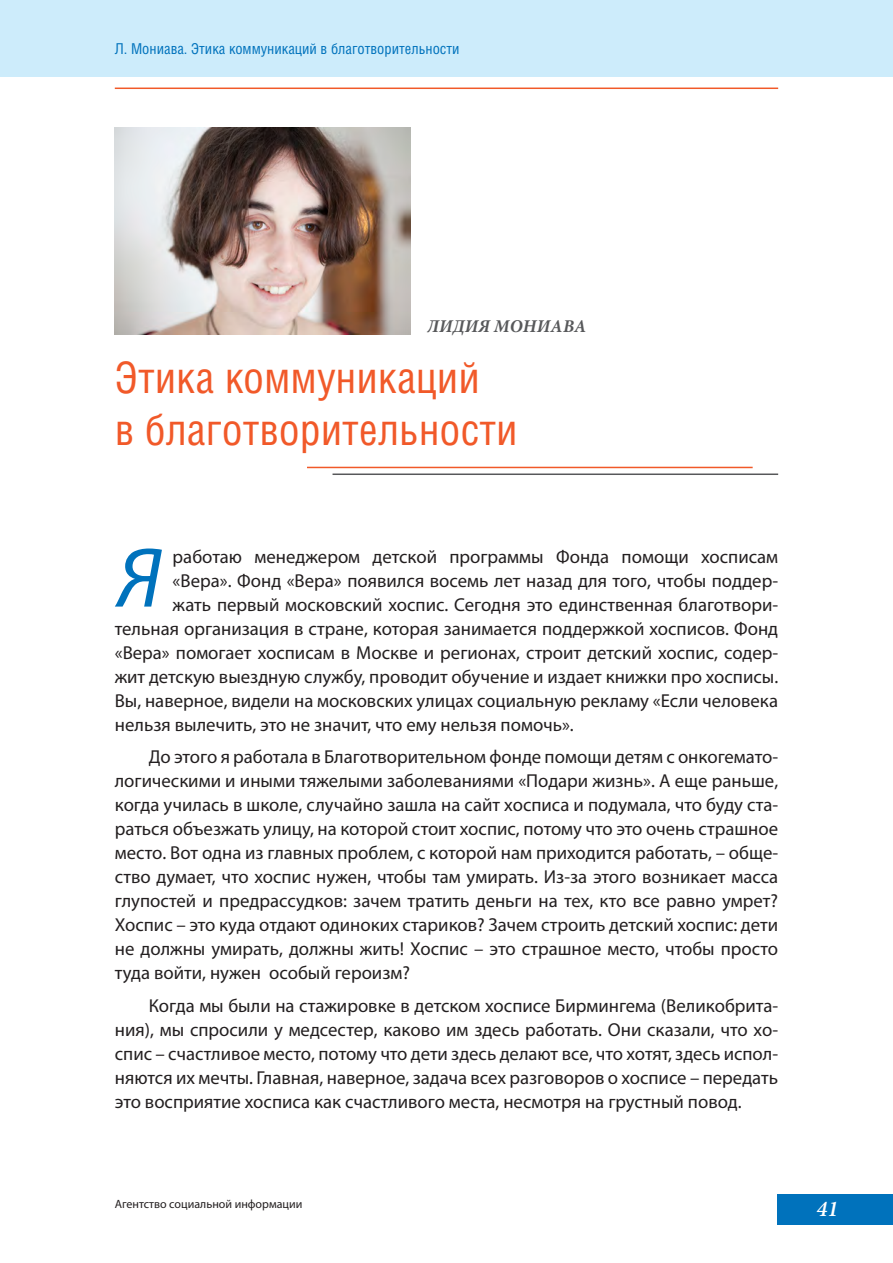
<style>
.page{position:relative;width:893px;height:1263px;background:#fff}
.page>*{position:absolute;margin:0;border:0;box-sizing:border-box;transform-origin:0 0}
.буквица{font:italic 85.5px "Myriad Pro";color:#0072bc}
.заголовок_2{font:43.5px/52.2px "Helios Cond C";color:#f15929}
.t1{font:italic 600 22.5px "Minion Pro";color:#fff}
.основной{font:18.75px/24px "Myriad Pro";color:#231f20;text-align:justify}
.автор{font:italic 700 18px "Minion Pro";letter-spacing:.01em;color:#57585a}
.автор_колонтитул{font:15px "Helios Cond";color:#0072bc}
.t2{font:12px "Myriad Pro";color:#231f20}
</style>
<div class="page">
<div style="left:0;top:0;width:893px;height:77px;background:#cdecfb"></div>
<hr style="left:115px;top:88px;width:663px;height:1px;background:#f15929">
<div style="left:778px;top:1194px;width:115px;height:30px;background:#0072bc"></div>
<hr style="left:333px;top:473px;width:445px;height:2px;background:#57585a">
<hr style="left:307px;top:467px;width:446px;height:1px;background:#f15929">
<img style="left:115px;top:128px;width:295px;height:206px">
<p class="автор_колонтитул" style="left:115px;top:40px;width:346px">Л. Мониава. Этика коммуникаций в благотворительности</p>
<p class="автор" style="left:427px;top:313px;width:160px">ЛИДИЯ МОНИАВА</p>
<p class="заголовок_2" style="left:115px;top:350px;width:404px">Этика коммуникаций<br>в благотворительности</p>
<p class="буквица" style="left:117px;top:525px;width:46px">Я</p>
<p class="основной" style="left:173px;top:544px;width:607px">работаю менеджером детской программы Фонда помощи хосписам</p>
<p class="основной" style="left:173px;top:568px;width:607px">«Вера». Фонд «Вера» появился восемь лет назад для того, чтобы поддер-</p>
<p class="основной" style="left:173px;top:592px;width:607px">жать первый московский хоспис. Сегодня это единственная благотвори-</p>
<p class="основной" style="left:115px;top:616px;width:665px">тельная организация в стране, которая занимается поддержкой хосписов. Фонд</p>
<p class="основной" style="left:115px;top:640px;width:665px">«Вера» помогает хосписам в Москве и регионах, строит детский хоспис, содер-</p>
<p class="основной" style="left:115px;top:664px;width:665px">жит детскую выездную службу, проводит обучение и издает книжки про хосписы.</p>
<p class="основной" style="left:115px;top:688px;width:665px">Вы, наверное, видели на московских улицах социальную рекламу «Если человека</p>
<p class="основной" style="left:115px;top:712px;width:461px">нельзя вылечить, это не значит, что ему нельзя помочь».</p>
<p class="основной" style="left:115px;top:744px;width:665px;text-indent:34px">До этого я работала в Благотворительном фонде помощи детям с онкогемато&shy;логическими и иными тяжелыми заболеваниями «Подари жизнь». А еще раньше, когда училась в школе, случайно зашла на сайт хосписа и подумала, что буду ста&shy;раться объезжать улицу, на которой стоит хоспис, потому что это очень страшное место. Вот одна из главных проблем, с которой нам приходится работать, – обще&shy;ство думает, что хоспис нужен, чтобы там умирать. Из-за этого возникает масса глупостей и предрассудков: зачем тратить деньги на тех, кто все равно умрет?<br>Хоспис – это куда отдают одиноких стариков? Зачем строить детский хоспис: дети не должны умирать, должны жить! Хоспис – это страшное место, чтобы просто туда войти, нужен особый героизм?</p>
<p class="основной" style="left:115px;top:993px;width:665px;text-indent:34px">Когда мы были на стажировке в детском хосписе Бирмингема (Великобрита&shy;ния), мы спросили у медсестер, каково им здесь работать. Они сказали, что хо&shy;спис – счастливое место, потому что дети здесь делают все, что хотят, здесь испол&shy;няются их мечты. Главная, наверное, задача всех разговоров о хосписе – передать это восприятие хосписа как счастливого места, несмотря на грустный повод.</p>
<p class="t2" style="left:115px;top:1197px;width:189px">Агентство социальной информации</p>
<p class="t1" style="left:816px;top:1192px;width:24px">41</p>
</div>
